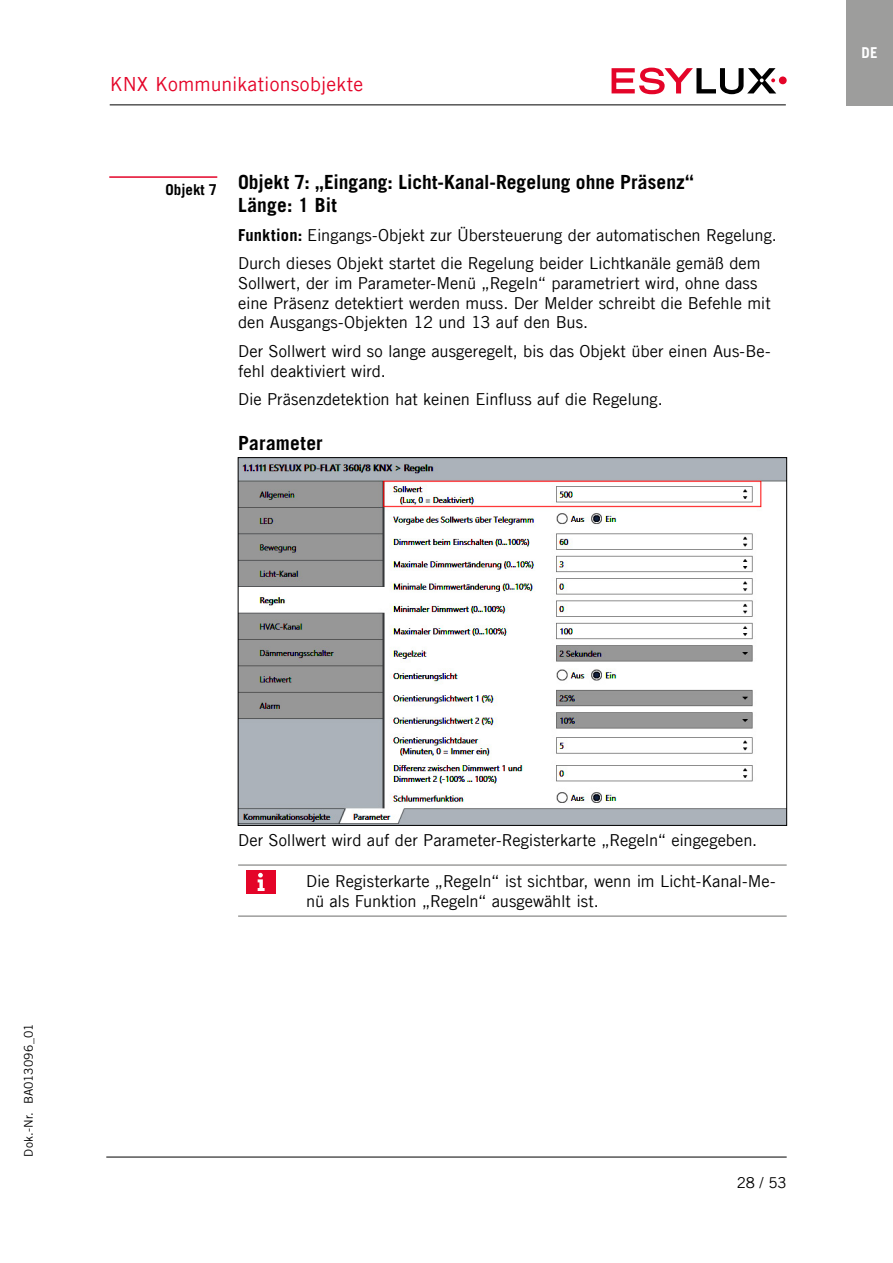
<style>
.page{position:relative;width:893px;height:1263px;background:#fff}
.page>*{position:absolute;margin:0;border:0;box-sizing:border-box;transform-origin:0 0}
.t1{font:700 19.5px/23.4px "Trade Gothic LT Com";color:#000}
.t2{font:19.5px "Trade Gothic LT Com";letter-spacing:.01em;color:#e40428}
.t3{font:16.5px/19.8px "Trade Gothic LT Com";letter-spacing:-.005em;color:#000}
.t4{font:700 15px "Trade Gothic LT Com";color:#000}
.t5{font:15px "Trade Gothic LT Com";color:#000}
.t6{font:700 15px "Trade Gothic LT Com";color:#fff}
.t7{font:12px "Trade Gothic LT Com";letter-spacing:.01em;color:#000}
.s1{font-weight:700}
</style>
<div class="page">
<hr style="left:106px;top:1157px;width:681px;height:1px;background:#000">
<div style="left:779px;top:76px;width:8px;height:8px;background:#e40428;border-radius:50%"></div>
<svg style="left:612px;top:68px;width:164px;height:26px"></svg>
<hr style="left:110px;top:104px;width:676px;height:1px;background:#000">
<div style="left:846px;top:0;width:47px;height:105px;background:#9d9d9c"></div>
<hr style="left:238px;top:864px;width:549px;height:2px;background:#9d9d9c">
<hr style="left:238px;top:915px;width:549px;height:2px;background:#9d9d9c">
<img style="left:240px;top:459px;width:545px;height:364px">
<hr style="left:109px;top:176px;width:108px;height:2px;background:#e40428">
<div style="left:246px;top:870px;width:30px;height:24px;background:#e40428"></div>
<svg style="left:258px;top:873px;width:7px;height:18px"></svg>
<p class="t2" style="left:110px;top:72px;width:255px">KNX Kommunikationsobjekte</p>
<p class="t4" style="left:166px;top:180px;width:53px">Objekt 7</p>
<p class="t1" style="left:238px;top:170px;width:457px">Objekt 7: „Eingang: Licht-Kanal-Regelung ohne Präsenz“<br>Länge: 1 Bit</p>
<p class="t3" style="left:238px;top:220px;width:540px;line-height:28.3px"><span class="s1">Funktion:</span> Eingangs-Objekt zur Übersteuerung der automatischen Regelung.<br>Durch dieses Objekt startet die Regelung beider Lichtkanäle gemäß dem</p>
<p class="t3" style="left:238px;top:273px;width:534px">Sollwert, der im Parameter-Menü „Regeln“ parametriert wird, ohne dass eine Präsenz detektiert werden muss. Der Melder schreibt die Befehle mit den Ausgangs-Objekten 12 und 13 auf den Bus.</p>
<p class="t3" style="left:238px;top:341px;width:534px">Der Sollwert wird so lange ausgeregelt, bis das Objekt über einen Aus-Be&shy;fehl deaktiviert wird.</p>
<p class="t3" style="left:238px;top:389px;width:426px">Die Präsenzdetektion hat keinen Einfluss auf die Regelung.</p>
<p class="t1" style="left:238px;top:431px;width:86px">Parameter</p>
<p class="t6" style="left:862px;top:43px;width:17px">DE</p>
<p class="t7" style="left:21px;top:1157px;width:134px;rotate:-90deg">Dok.-Nr. BA013096_01</p>
<p class="t3" style="left:238px;top:830px;width:521px">Der Sollwert wird auf der Parameter-Registerkarte „Regeln“ eingegeben.</p>
<p class="t3" style="left:306px;top:871px;width:471px">Die Registerkarte „Regeln“ ist sichtbar, wenn im Licht-Kanal-Me&shy;nü als Funktion „Regeln“ ausgewählt ist.</p>
<p class="t5" style="left:737px;top:1174px;width:51px">28 / 53</p>
</div>
